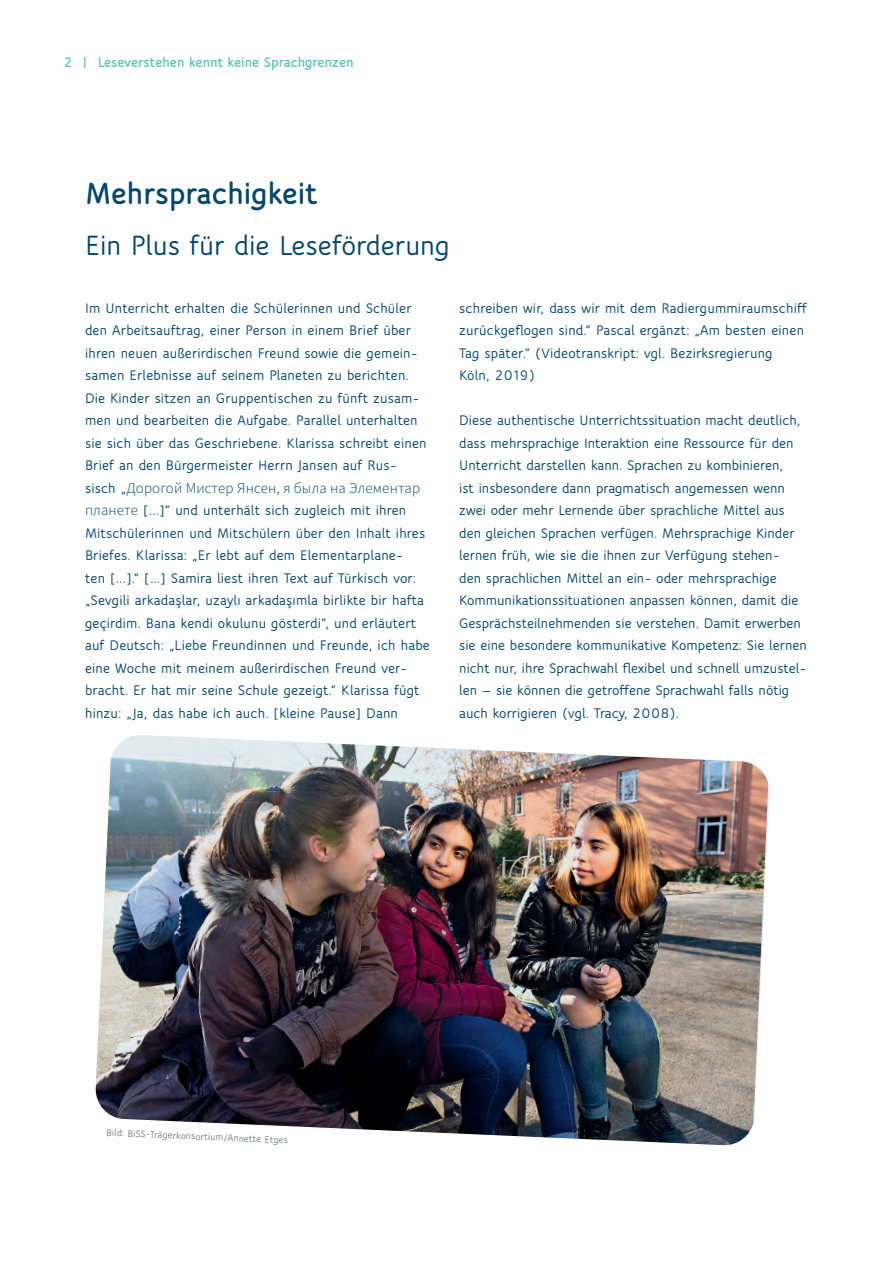
<style>
.page{position:relative;width:893px;height:1263px;background:#fff}
.page>*{position:absolute;margin:0;border:0;box-sizing:border-box;transform-origin:0 0}
.t1{font:800 33px "Speak Pro";color:#04476c}
.t2{font:700 30px "Speak Pro";color:#04476c}
.t3{font:700 15px/22.5px "Speak Pro";letter-spacing:.01em;color:#04476c}
.t4{font:15px "Source Sans Variable";letter-spacing:.015em;color:#04476c}
.t5{font:800 15px "Speak Pro";color:#5bc3b7}
.t6{font:700 10.5px "Speak Pro";color:#7d7f80}
.s1{font-family:"Speak Pro";font-weight:700}
.s2{font-family:"Source Sans Variable";font-weight:400}
</style>
<div class="page">
<img style="left:95px;top:735px;width:673px;height:411px">
<p class="t5" style="left:64px;top:53px;width:291px">2 | Leseverstehen kennt keine Sprachgrenzen</p>
<h1 class="t1" style="left:85px;top:173px;width:234px">Mehrsprachigkeit</h1>
<h2 class="t2" style="left:85px;top:228px;width:366px">Ein Plus für die Leseförderung</h2>
<p class="t3" style="left:85px;top:297px;width:343px">Im Unterricht erhalten die Schülerinnen und Schüler den Arbeitsauftrag, einer Person in einem Brief über ihren neuen außerirdischen Freund sowie die gemein&shy;samen Erlebnisse auf seinem Planeten zu berichten.<br>Die Kinder sitzen an Gruppentischen zu fünft zusam&shy;men und bearbeiten die Aufgabe. Parallel unterhalten sie sich über das Geschriebene. Klarissa schreibt einen Brief an den Bürgermeister Herrn Jansen auf Rus-</p>
<p class="t4" style="left:85px;top:479px;width:337px"><span class="s1">sisch „</span>Дорогой Мистер Янсен, я была на Элементар</p>
<p class="t3" style="left:85px;top:499px;width:346px"><span class="s2">планетe</span> [...]“ und unterhält sich zugleich mit ihren Mitschülerinnen und Mitschülern über den Inhalt ihres Briefes. Klarissa: „Er lebt auf dem Elementarplane-<br>ten [...].“ [...] Samira liest ihren Text auf Türkisch vor: „Sevgili arkadaşlar, uzaylı arkadaşımla birlikte bir hafta geçirdim. Bana kendi okulunu gösterdi“, und erläutert auf Deutsch: „Liebe Freundinnen und Freunde, ich habe eine Woche mit meinem außerirdischen Freund ver&shy;bracht. Er hat mir seine Schule gezeigt.“ Klarissa fügt hinzu: „Ja, das habe ich auch. [kleine Pause] Dann</p>
<p class="t3" style="left:459px;top:297px;width:349px">schreiben wir, dass wir mit dem Radiergummiraumschiff zurückgeflogen sind.“ Pascal ergänzt: „Am besten einen Tag später.“ (Videotranskript: vgl. Bezirksregierung Köln, 2019)</p>
<p class="t3" style="left:459px;top:409px;width:349px">Diese authentische Unterrichtssituation macht deutlich, dass mehrsprachige Interaktion eine Ressource für den Unterricht darstellen kann. Sprachen zu kombinieren,<br>ist insbesondere dann pragmatisch angemessen wenn zwei oder mehr Lernende über sprachliche Mittel aus den gleichen Sprachen verfügen. Mehrsprachige Kinder lernen früh, wie sie die ihnen zur Verfügung stehen-<br>den sprachlichen Mittel an ein- oder mehrsprachige Kommunikationssituationen anpassen können, damit die Gesprächsteilnehmenden sie verstehen. Damit erwerben sie eine besondere kommunikative Kompetenz: Sie lernen nicht nur, ihre Sprachwahl flexibel und schnell umzustel&shy;len — sie können die getroffene Sprachwahl falls nötig auch korrigieren (vgl. Tracy, 2008).</p>
<p class="t6" style="left:107px;top:1127px;width:183px;rotate:2deg">Bild: BiSS-Trägerkonsortium/Annette Etges</p>
</div>
